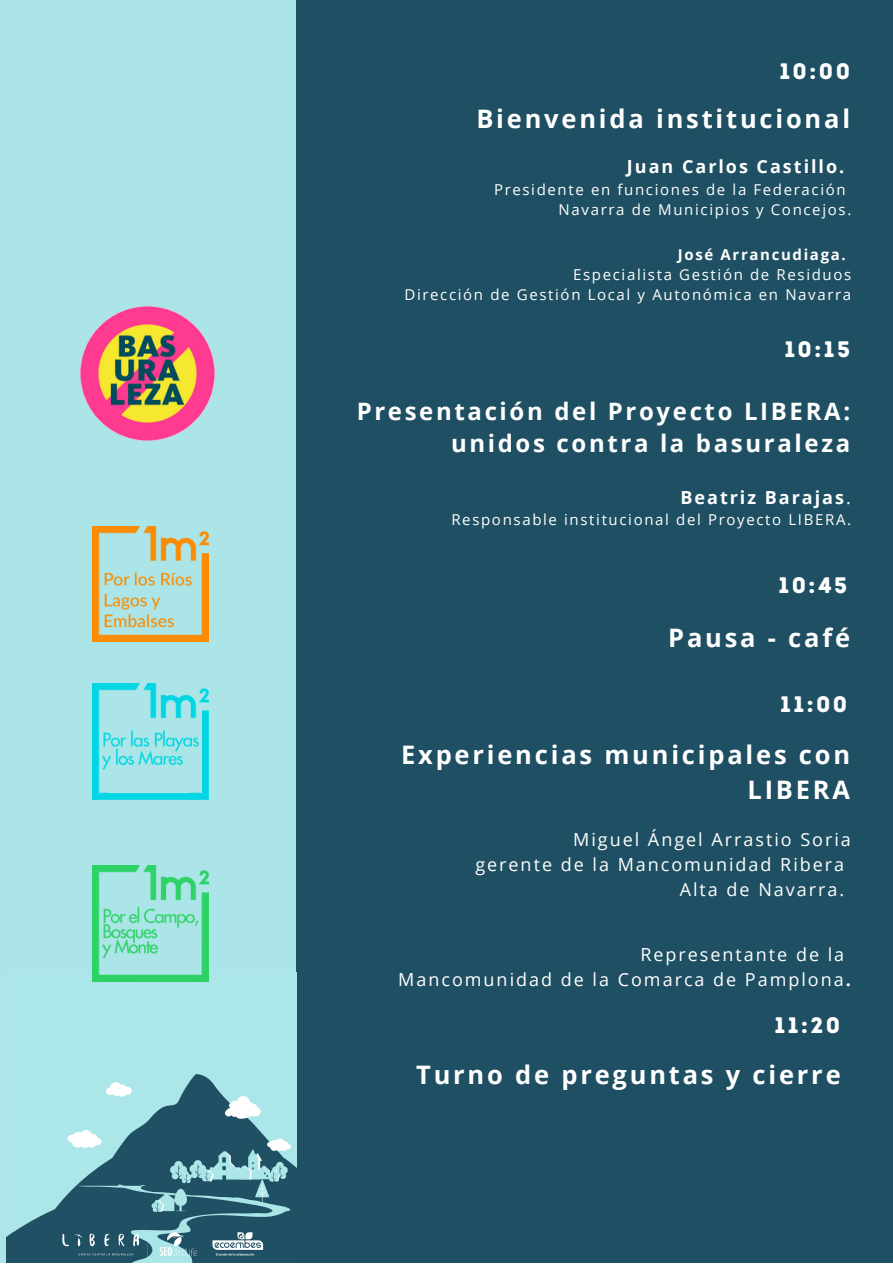
<style>
.page{position:relative;width:893px;height:1264px;background:#fff}
.page>*{position:absolute;margin:0;border:0;box-sizing:border-box;transform-origin:0 0}
.t1{font:700 25.5px/34.8px "Open Sans";letter-spacing:.11em;color:#fff;text-align:right}
.t2{font:700 24px "Open Sans";letter-spacing:.11em;color:#fff}
.t3{font:22.35px "Intro Rust Base";letter-spacing:.11em;color:#fff}
.t4{font:18px "Open Sans";letter-spacing:.11em;color:#fff}
.t5{font:700 18px "Open Sans";letter-spacing:.11em;color:#fff}
.t6{font:15px "Open Sans";letter-spacing:.11em;color:#fff}
.t7{font:700 15px "Open Sans";letter-spacing:.11em;color:#fff}
.s1{font-weight:400}
.s2{font-weight:700}
</style>
<div class="page">
<div style="left:0;top:0;width:892px;height:1262px;background:#1f4f62"></div>
<div style="left:0;top:0;width:296px;height:1262px;background:#abe5e7"></div>
<img style="left:6px;top:972px;width:290px;height:290px">
<img style="left:80px;top:306px;width:135px;height:135px">
<img style="left:93px;top:684px;width:116px;height:115px">
<img style="left:93px;top:526px;width:116px;height:116px">
<img style="left:93px;top:865px;width:116px;height:116px">
<p class="t3" style="left:779px;top:58px;width:72px">10:00</p>
<p class="t1" style="left:476px;top:101px;width:375px">Bienvenida institucional</p>
<p class="t5" style="left:627px;top:154px;width:219px">Juan Carlos Castillo.</p>
<p class="t6" style="left:494px;top:179px;width:353px">Presidente en funciones de la Federación</p>
<p class="t6" style="left:558px;top:199px;width:294px">Navarra de Municipios y Concejos.</p>
<p class="t7" style="left:678px;top:244px;width:169px">José Arrancudiaga.</p>
<p class="t6" style="left:573px;top:264px;width:279px">Especialista Gestión de Residuos</p>
<p class="t6" style="left:404px;top:284px;width:448px">Dirección de Gestión Local y Autonómica en Navarra</p>
<p class="t3" style="left:784px;top:336px;width:67px">10:15</p>
<p class="t2" style="left:356px;top:394px;width:495px">Presentación del Proyecto LIBERA:</p>
<p class="t2" style="left:451px;top:426px;width:400px">unidos contra la basuraleza</p>
<p class="t5" style="left:680px;top:484px;width:172px">Beatriz Barajas<span class="s1">.</span></p>
<p class="t6" style="left:451px;top:509px;width:401px">Responsable institucional del Proyecto LIBERA.</p>
<p class="t3" style="left:778px;top:572px;width:70px">10:45</p>
<p class="t1" style="left:668px;top:619px;width:183px">Pausa - café</p>
<p class="t3" style="left:780px;top:690px;width:69px">11:00</p>
<p class="t1" style="left:401px;top:737px;width:450px">Experiencias municipales con<br>LIBERA</p>
<p class="t4" style="left:573px;top:827px;width:279px">Miguel Ángel Arrastio Soria</p>
<p class="t4" style="left:475px;top:852px;width:370px">gerente de la Mancomunidad Ribera</p>
<p class="t4" style="left:679px;top:876px;width:166px">Alta de Navarra.</p>
<p class="t4" style="left:640px;top:941px;width:205px">Representante de la</p>
<p class="t4" style="left:398px;top:966px;width:454px">Mancomunidad de la Comarca de Pamplona<span class="s2">.</span></p>
<p class="t3" style="left:774px;top:1011px;width:67px">11:20</p>
<p class="t1" style="left:416px;top:1056px;width:426px">Turno de preguntas y cierre</p>
</div>
